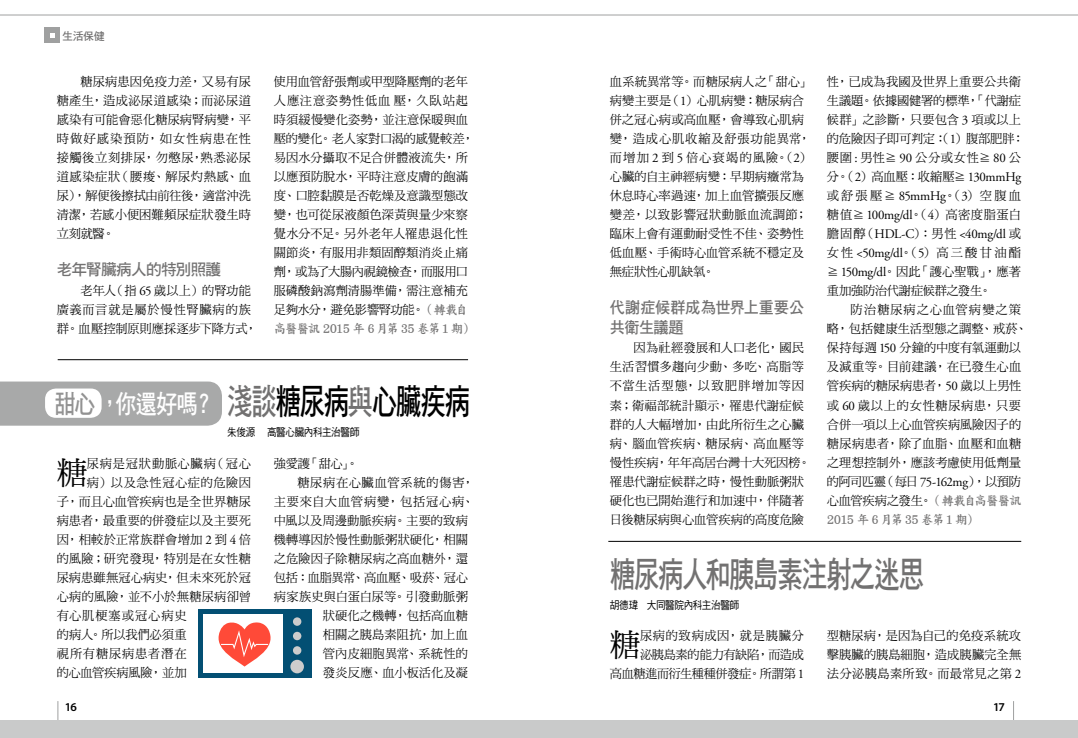
<style>
.page{position:relative;width:1078px;height:738px;background:#fff}
.page>*{position:absolute;margin:0;border:0;box-sizing:border-box;transform-origin:0 0}
.t1{font:35.7px "DF Hei Std W7";letter-spacing:-.055em;color:#000;scale:.72 1}
.t2{font:35.7px "DF Hei Std W7";letter-spacing:-.055em;color:#727171;scale:.72 1}
.t3{font:31.5px "DF Ming Std W5";color:#000}
.t4{font:16px/19px "DF Hei Std W7";letter-spacing:-.035em;color:#727171;scale:.95 1}
.t5{font:16px "DF Hei Std W7";letter-spacing:-.035em;color:#727171}
.t6{font:13.1px "Adobe Garamond Pro";letter-spacing:-.02em;color:#000}
.t7{font:12.5px/19px "DF Ming Std W5";letter-spacing:.01em;color:#000}
.t8{font:12.5px/19px "DF Ming Std W5";letter-spacing:-.025em;color:#000;text-align:right}
.t9{font:12.5px "DF Kai Shu Std W7";letter-spacing:-.06em;color:#727171}
.t10{font:12.5px "DF Ming Std W5";letter-spacing:.055em;color:#000}
.t11{font:12.5px "DF Ming Std W5";letter-spacing:-.02em;color:#000}
.t12{font:12.5px "DF Ming Std W5";letter-spacing:.065em;color:#000}
.t13{font:12.5px "DF Ming Std W5";letter-spacing:.04em;color:#000}
.t14{font:12.5px "DF Ming Std W5";letter-spacing:-.01em;color:#000}
.t15{font:12.5px "DF Ming Std W5";letter-spacing:.075em;color:#000}
.t16{font:12.5px "DF Ming Std W5";letter-spacing:.07em;color:#000}
.t17{font:600 12px "Myriad Pro";color:#000}
.t18{font:11px "DF Hei Std W5";letter-spacing:-.04em;color:#000;scale:.88 1}
.t19{font:11px "DF Hei Std W7";color:#727171}
.s1{font-family:"Adobe Garamond Pro";font-size:13.1px}
.s2{font-family:"DF Kai Shu Std W7";color:#727171}
.s3{font-size:26.2px;color:#929292}
.s4{font-size:26.2px;color:#fff}
.s5{color:#727171}
.s6{font-family:"DF Ming Std W5";font-size:12.5px}
</style>
<div class="page">
<hr style="left:58px;top:700px;width:1px;height:37px;background:#9fa0a0">
<hr style="left:1013px;top:700px;width:1px;height:37px;background:#9fa0a0">
<div style="left:0;top:719px;width:1077px;height:18px;background:#c9caca"></div>
<hr style="left:0;top:15px;width:1077px;height:1px;background:#9fa0a0">
<div style="left:0;top:381px;width:222px;height:44px;background:#a8a9a9"></div>
<div style="left:45px;top:28px;width:15px;height:15px;background:#9fa0a0"></div>
<svg style="left:50px;top:33px;width:5px;height:5px"></svg>
<div style="left:45px;top:388px;width:57px;height:29px;background:#fff;border-radius:11px"></div>
<hr style="left:58px;top:359px;width:410px;height:1px;background:#000">
<hr style="left:608px;top:540px;width:412px;height:1px;background:#000">
<div style="left:198px;top:609px;width:113px;height:68px;background:#034f73"></div>
<div style="left:203px;top:614px;width:103px;height:58px;background:#fff"></div>
<div style="left:283px;top:609px;width:28px;height:68px;background:#034f73"></div>
<svg style="left:218px;top:622px;width:53px;height:44px"></svg>
<div style="left:290px;top:659px;width:14px;height:13px;background:#ccc;border-radius:50%"></div>
<div style="left:293px;top:631px;width:8px;height:8px;background:#ccc;border-radius:50%"></div>
<svg style="left:293px;top:645px;width:8px;height:9px"></svg>
<div style="left:293px;top:617px;width:8px;height:8px;background:#ccc;border-radius:50%"></div>
<p class="t19" style="left:62px;top:30px;width:44px">生活保健</p>
<p class="t7" style="left:57px;top:72px;width:196px;text-align:justify;text-indent:24px">糖尿病患因免疫力差，又易有尿糖產生，造成泌尿道感染；而泌尿道感染有可能會惡化糖尿病腎病變，平時做好感染預防，如女性病患在性接觸後立刻排尿，勿憋尿，熟悉泌尿道感染症狀（腰痠、解尿灼熱感、血尿），解便後擦拭由前往後，適當沖洗清潔，若感小便困難頻尿症狀發生時立刻就醫。</p>
<p class="t5" style="left:57px;top:261px;width:166px">老年腎臟病人的特別照護</p>
<p class="t7" style="left:57px;top:281px;width:202px;text-indent:24px">老年人（指 <span class="s1">65</span> 歲以上）的腎功能廣義而言就是屬於慢性腎臟病的族群。血壓控制原則應採逐步下降方式，</p>
<p class="t7" style="left:274px;top:72px;width:202px">使用血管舒張劑或甲型降壓劑的老年人應注意姿勢性低血壓，久臥站起時須緩慢變化姿勢，並注意保暖與血壓的變化。老人家對口渴的感覺較差，易因水分攝取不足合併體液流失，所以應預防脫水，平時注意皮膚的飽滿度、口腔黏膜是否乾燥及意識型態改變，也可從尿液顏色深黃與量少來察覺水分不足。另外老年人罹患退化性關節炎，有服用非類固醇類消炎止痛劑，或為了大腸內視鏡檢查，而服用口服磷酸鈉瀉劑清腸準備，需注意補充足夠水分，避免影響腎功能。<span class="s2">（轉載自</span></p>
<p class="t9" style="left:274px;top:322px;width:201px">高醫醫訊 2015 年 6月第 35 卷第1 期）</p>
<h1 class="t1" style="left:54px;top:382px;width:579px"><span class="s3">甜心</span><span class="s4">，你還好嗎？</span><span class="s5">淺談</span>糖尿病<span class="s5">與</span>心臟疾病</h1>
<p class="t18" style="left:227px;top:425px;width:152px">朱俊源 高醫心臟內科主治醫師</p>
<h2 class="t3" style="left:57px;top:455px;width:32px">糖</h2>
<p class="t10" style="left:87px;top:456px;width:166px">尿病是冠狀動脈心臟病（冠心</p>
<p class="t13" style="left:87px;top:475px;width:166px">病）以及急性冠心症的危險因</p>
<p class="t7" style="left:57px;top:491px;width:196px">子，而且心血管疾病也是全世界糖尿</p>
<p class="t7" style="left:57px;top:510px;width:196px">病患者，最重要的併發症以及主要死</p>
<p class="t7" style="left:57px;top:529px;width:196px">因，相較於正常族群會增加 <span class="s1">2</span> 到 <span class="s1">4</span> 倍</p>
<p class="t7" style="left:57px;top:548px;width:196px">的風險；研究發現，特別是在女性糖</p>
<p class="t7" style="left:57px;top:567px;width:196px">尿病患雖無冠心病史，但未來死於冠</p>
<p class="t7" style="left:57px;top:586px;width:196px">心病的風險，並不小於無糖尿病卻曾</p>
<p class="t15" style="left:57px;top:608px;width:131px">有心肌梗塞或冠心病史</p>
<p class="t14" style="left:57px;top:627px;width:131px">的病人。所以我們必須重</p>
<p class="t16" style="left:57px;top:646px;width:131px">視所有糖尿病患者潛在</p>
<p class="t8" style="left:57px;top:662px;width:131px">的心血管疾病風險，並加</p>
<p class="t7" style="left:274px;top:453px;width:86px">強愛護「甜心」。</p>
<p class="t10" style="left:297px;top:475px;width:178px">糖尿病在心臟血管系統的傷害，</p>
<p class="t12" style="left:274px;top:494px;width:202px">主要來自大血管病變，包括冠心病、</p>
<p class="t7" style="left:274px;top:510px;width:196px">中風以及周邊動脈疾病。主要的致病</p>
<p class="t7" style="left:274px;top:529px;width:196px">機轉導因於慢性動脈粥狀硬化，相關</p>
<p class="t7" style="left:274px;top:548px;width:196px">之危險因子除糖尿病之高血糖外，還</p>
<p class="t11" style="left:274px;top:570px;width:196px">包括：血脂異常、高血壓、吸菸、冠心</p>
<p class="t7" style="left:274px;top:586px;width:196px">病家族史與白蛋白尿等。引發動脈粥</p>
<p class="t7" style="left:323px;top:605px;width:147px">狀硬化之機轉，包括高血糖</p>
<p class="t7" style="left:323px;top:624px;width:147px">相關之胰島素阻抗，加上血</p>
<p class="t7" style="left:323px;top:643px;width:147px">管內皮細胞異常、系統性的</p>
<p class="t7" style="left:323px;top:662px;width:147px">發炎反應、血小板活化及凝</p>
<p class="t7" style="left:609px;top:72px;width:202px">血系統異常等。而糖尿病人之「甜心」病變主要是（<span class="s1">1</span>）心肌病變：糖尿病合併之冠心病或高血壓，會導致心肌病變，造成心肌收縮及舒張功能異常，而增加 <span class="s1">2</span> 到 <span class="s1">5</span> 倍心衰竭的風險。（<span class="s1">2</span>）心臟的自主神經病變：早期病癥常為休息時心率過速，加上血管擴張反應變差，以致影響冠狀動脈血流調節；臨床上會有運動耐受性不佳、姿勢性低血壓、手術時心血管系統不穩定及無症狀性心肌缺氧。</p>
<p class="t4" style="left:609px;top:298px;width:206px">代謝症候群成為世界上重要公共衛生議題</p>
<p class="t7" style="left:609px;top:338px;width:202px;text-indent:24px">因為社經發展和人口老化，國民生活習慣多趨向少動、多吃、高脂等不當生活型態，以致肥胖增加等因素；衛福部統計顯示，罹患代謝症候群的人大幅增加，由此所衍生之心臟病、腦血管疾病、糖尿病、高血壓等慢性疾病，年年高居台灣十大死因榜。罹患代謝症候群之時，慢性動脈粥狀硬化也已開始進行和加速中，伴隨著日後糖尿病與心血管疾病的高度危險</p>
<p class="t7" style="left:826px;top:72px;width:199px">性，已成為我國及世界上重要公共衛生議題。依據國健署的標準，「代謝症候群」之診斷，只要包含 <span class="s1">3</span> 項或以上的危險因子即可判定：（<span class="s1">1</span>）腹部肥胖：腰圍 <span class="s1">:</span> 男性≧ <span class="s1">90</span> 公分或女性≧ <span class="s1">80</span> 公分。（<span class="s1">2</span>）高血壓：收縮壓≧<span class="s1">130mmHg</span>或舒張壓≧ <span class="s1">85mmHg</span>。（<span class="s1">3</span>）空腹血糖值≧<span class="s1">100mg/dl</span>。（<span class="s1">4</span>）高密度脂蛋白</p>
<p class="t6" style="left:826px;top:226px;width:196px"><span class="s6">膽固醇（</span>HDL-C<span class="s6">）：男性</span> &lt;40mg/dl <span class="s6">或</span></p>
<p class="t7" style="left:826px;top:243px;width:196px;text-align:justify">女性 <span class="s1">&lt;50mg/dl</span>。（<span class="s1">5</span>）高三酸甘油酯≧<span class="s1">150mg/dl</span>。因此「護心聖戰」，應著重加強防治代謝症候群之發生。</p>
<p class="t7" style="left:826px;top:300px;width:202px;text-indent:24px">防治糖尿病之心血管病變之策略，包括健康生活型態之調整、戒菸、保持每週 <span class="s1">150</span> 分鐘的中度有氧運動以及減重等。目前建議，在已發生心血管疾病的糖尿病患者，<span class="s1">50</span> 歲以上男性或 <span class="s1">60</span> 歲以上的女性糖尿病患，只要合併一項以上心血管疾病風險因子的糖尿病患者，除了血脂、血壓和血糖之理想控制外，應該考慮使用低劑量的阿司匹靈（每日 <span class="s1">75-162mg</span>），以預防心血管疾病之發生。<span class="s2">（轉載自高醫醫訊</span></p>
<p class="t9" style="left:826px;top:512px;width:152px">2015 年 6月第35 卷第1 期）</p>
<h1 class="t2" style="left:609px;top:555px;width:438px">糖尿病人和胰島素注射之迷思</h1>
<p class="t18" style="left:609px;top:598px;width:149px">胡德瑋 大同醫院內科主治醫師</p>
<p class="t8" style="left:609px;top:624px;width:196px">尿病的致病成因，就是胰臟分<br>泌胰島素的能力有缺陷，而造成<br>高血糖進而衍生種種併發症。所謂第 <span class="s1">1</span></p>
<p class="t7" style="left:826px;top:624px;width:196px;text-align:justify">型糖尿病，是因為自己的免疫系統攻擊胰臟的胰島細胞，造成胰臟完全無法分泌胰島素所致。而最常見之第 <span class="s1">2</span></p>
<h2 class="t3" style="left:609px;top:627px;width:32px">糖</h2>
<p class="t17" style="left:65px;top:698px;width:14px">16</p>
<p class="t17" style="left:992px;top:698px;width:13px">17</p>
</div>
